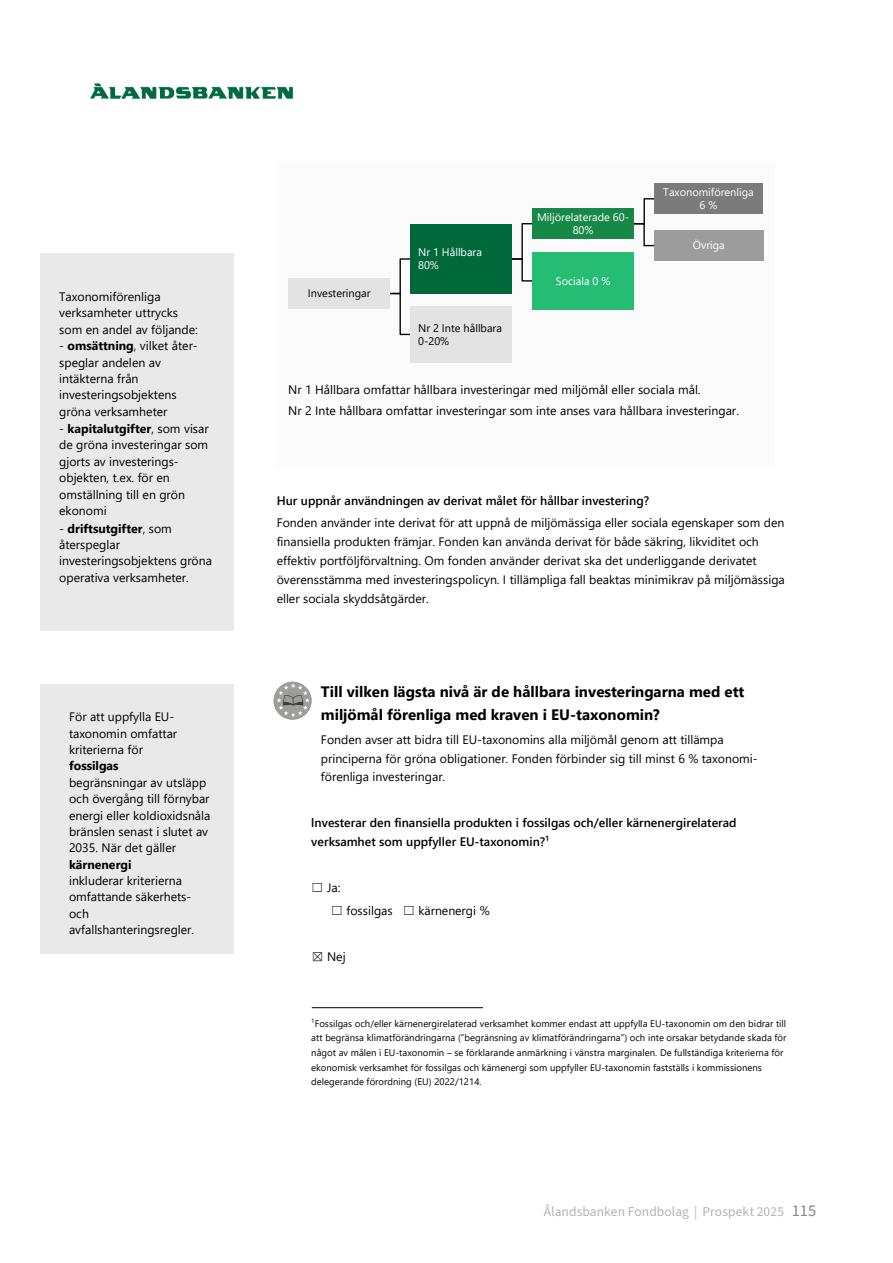
<style>
.page{position:relative;width:893px;height:1263px;background:#fff}
.page>*{position:absolute;margin:0;border:0;box-sizing:border-box;transform-origin:0 0}
.t1{font:700 15.15px/23.1px "Segoe UI";color:#000}
.t2{font:13.5px "Source Sans 3";letter-spacing:.005em;color:#b3b2b2}
.t3{font:12.3px/16.4px "Segoe UI";color:#000}
.t4{font:600 12.3px/18.9px "Segoe UI";color:#000}
.t5{font:700 12.3px "Segoe UI";color:#000}
.t6{font:10.95px/13.2px "Segoe UI";letter-spacing:-.005em;color:#fff;text-align:center}
.t7{font:10.95px/13.2px "Segoe UI";color:#000}
.t8{font:9.45px/14.7px "Segoe UI";color:#000}
.s1{font-weight:700}
.s2{font-family:"MS Gothic"}
.s3{font-size:16.5px;color:#878787}
</style>
<div class="page">
<div style="left:277px;top:162px;width:498px;height:304px;background:#fbfbfb"></div>
<svg style="left:634px;top:198px;width:20px;height:49px"></svg>
<svg style="left:512px;top:223px;width:20px;height:59px"></svg>
<svg style="left:390px;top:258px;width:20px;height:78px"></svg>
<div style="left:288px;top:278px;width:102px;height:31px;background:#e3e3e3"></div>
<div style="left:410px;top:224px;width:102px;height:70px;background:#00693c"></div>
<div style="left:532px;top:208px;width:102px;height:31px;background:#188848"></div>
<div style="left:654px;top:183px;width:109px;height:31px;background:#7b7b7b"></div>
<div style="left:654px;top:230px;width:109px;height:31px;background:#9d9c9c"></div>
<div style="left:532px;top:252px;width:102px;height:58px;background:#26bc74"></div>
<div style="left:410px;top:306px;width:102px;height:57px;background:#e3e3e3"></div>
<div style="left:40px;top:253px;width:194px;height:378px;background:#eae9ea"></div>
<svg style="left:274px;top:682px;width:38px;height:37px"></svg>
<hr style="left:312px;top:1007px;width:171px;height:1px;background:#000">
<div style="left:40px;top:684px;width:194px;height:270px;background:#eae9ea"></div>
<p class="t3" style="left:59px;top:287px;width:140px">Taxonomiförenliga verksamheter uttrycks som en andel av följande:</p>
<p class="t3" style="left:59px;top:337px;width:140px">- <span class="s1">omsättning</span>, vilket åter&shy;speglar andelen av intäkterna från investeringsobjektens gröna verksamheter</p>
<p class="t3" style="left:59px;top:419px;width:151px">- <span class="s1">kapitalutgifter</span>, som visar de gröna investeringar som gjorts av investerings&shy;objekten, t.ex. för en omställning till en grön ekonomi</p>
<p class="t3" style="left:59px;top:519px;width:154px">- <span class="s1">driftsutgifter</span>, som återspeglar investeringsobjektens gröna operativa verksamheter.</p>
<p class="t3" style="left:69px;top:708px;width:110px">För att uppfylla EU&shy;taxonomin omfattar kriterierna för</p>
<p class="t5" style="left:69px;top:754px;width:51px">fossilgas</p>
<p class="t3" style="left:69px;top:773px;width:143px">begränsningar av utsläpp och övergång till förnybar energi eller koldioxidsnåla bränslen senast i slutet av<br>2035. När det gäller</p>
<p class="t5" style="left:69px;top:853px;width:64px">kärnenergi</p>
<p class="t3" style="left:69px;top:871px;width:127px">inkluderar kriterierna omfattande säkerhets&shy;och avfallshanteringsregler.</p>
<p class="t7" style="left:308px;top:286px;width:64px">Investeringar</p>
<p class="t6" style="left:418px;top:245px;width:65px;text-align:left">Nr 1 Hållbara<br>80%</p>
<p class="t7" style="left:418px;top:320px;width:85px">Nr 2 Inte hållbara<br>0-20%</p>
<p class="t6" style="left:537px;top:209px;width:94px">Miljörelaterade 60-<br>80%</p>
<p class="t6" style="left:556px;top:273px;width:56px">Sociala 0 %</p>
<p class="t6" style="left:663px;top:185px;width:92px">Taxonomiförenliga<br>6 %</p>
<p class="t6" style="left:693px;top:238px;width:34px">Övriga</p>
<p class="t3" style="left:288px;top:377px;width:452px;line-height:21.3px">Nr 1 Hållbara omfattar hållbara investeringar med miljömål eller sociala mål.<br>Nr 2 Inte hållbara omfattar investeringar som inte anses vara hållbara investeringar.</p>
<p class="t4" style="left:277px;top:490px;width:374px">Hur uppnår användningen av derivat målet för hållbar investering?</p>
<p class="t3" style="left:277px;top:512px;width:510px;line-height:18.9px">Fonden använder inte derivat för att uppnå de miljömässiga eller sociala egenskaper som den finansiella produkten främjar. Fonden kan använda derivat för både säkring, likviditet och effektiv portföljförvaltning. Om fonden använder derivat ska det underliggande derivatet överensstämma med investeringspolicyn. I tillämpliga fall beaktas minimikrav på miljömässiga eller sociala skyddsåtgärder.</p>
<p class="t1" style="left:321px;top:679px;width:425px">Till vilken lägsta nivå är de hållbara investeringarna med ett miljömål förenliga med kraven i EU-taxonomin?</p>
<p class="t3" style="left:321px;top:729px;width:438px;line-height:18.8px">Fonden avser att bidra till EU-taxonomins alla miljömål genom att tillämpa principerna för gröna obligationer. Fonden förbinder sig till minst 6 % taxonomi&shy;förenliga investeringar.</p>
<p class="t4" style="left:311px;top:812px;width:427px">lnvesterar den finansiella produkten i fossilgas och/eller kärnenergirelaterad verksamhet som uppfyller EU-taxonomin?¹</p>
<p class="t3" style="left:331px;top:874px;width:161px;line-height:23.1px;text-indent:-19px"><span class="s2">☐</span> Ja:<br><span class="s2">☐</span> fossilgas <span class="s2">☐</span> kärnenergi %</p>
<p class="t3" style="left:311px;top:947px;width:36px"><span class="s2">☒</span> Nej</p>
<p class="t8" style="left:311px;top:1015px;width:477px"><sup>1</sup>Fossilgas och/eller kärnenergirelaterad verksamhet kommer endast att uppfylla EU-taxonomin om den bidrar till att begränsa klimatförändringarna (”begränsning av klimatförändringarna”) och inte orsakar betydande skada för något av målen i EU-taxonomin – se förklarande anmärkning i vänstra marginalen. De fullständiga kriterierna för ekonomisk verksamhet för fossilgas och kärnenergi som uppfyller EU-taxonomin fastställs i kommissionens delegerande förordning (EU) 2022/1214.</p>
<p class="t2" style="left:544px;top:1203px;width:274px">Ålandsbanken Fondbolag | Prospekt 2025 <span class="s3">115</span></p>
</div>
